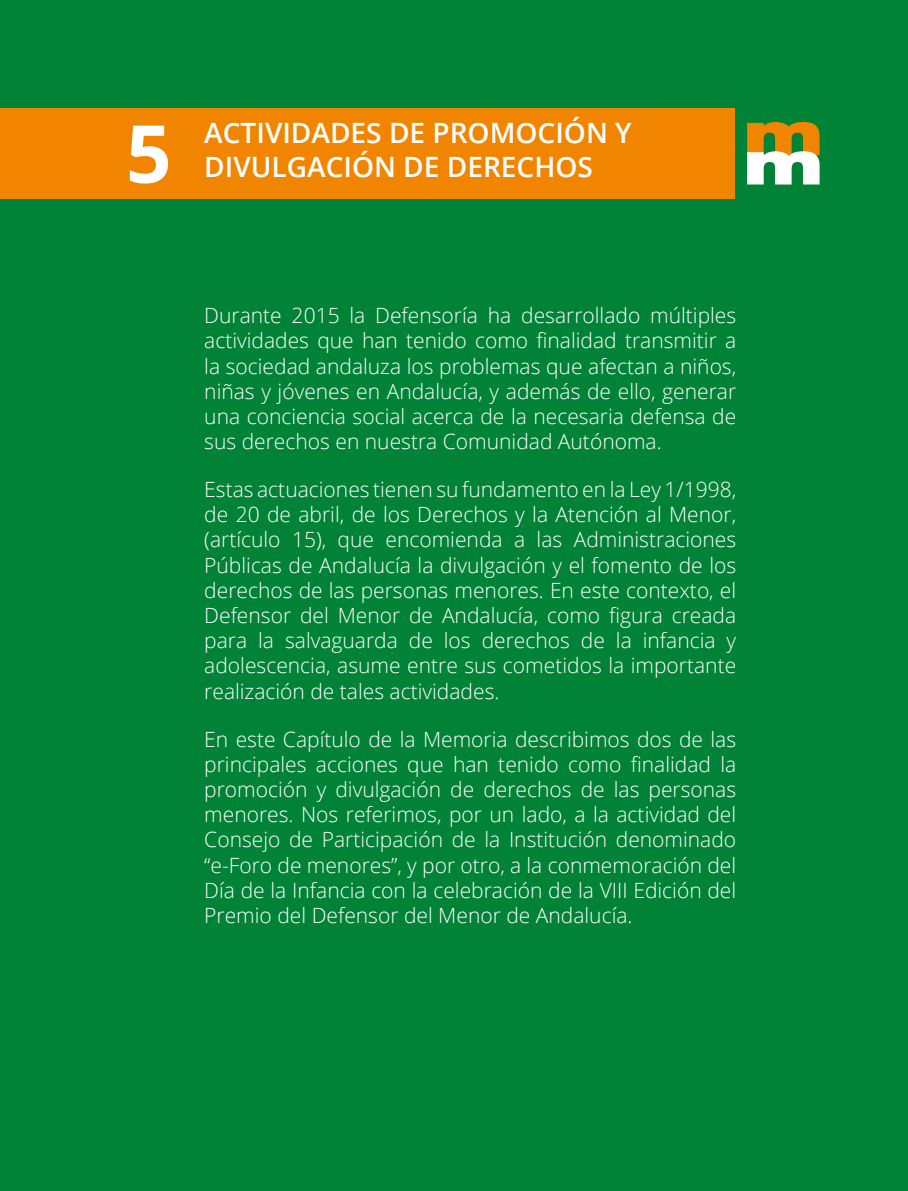
<style>
.page{position:relative;width:908px;height:1191px;background:#fff}
.page>*{position:absolute;margin:0;border:0;box-sizing:border-box;transform-origin:0 0}
.t1{font:700 80px "Open Sans";color:#fff}
.t2{font:600 28px "Open Sans";color:#fff}
.t3{font:300 21px/25.2px "Open Sans";color:#fff;text-align:justify}
</style>
<div class="page">
<div style="left:0;top:0;width:907px;height:1191px;background:#008237"></div>
<div style="left:0;top:108px;width:736px;height:90px;background:#f18500"></div>
<div style="left:734px;top:108px;width:98px;height:90px;background:#008237"></div>
<svg style="left:747px;top:122px;width:72px;height:62px"></svg>
<h1 class="t1" style="left:126px;top:97px;width:47px">5</h1>
<h2 class="t2" style="left:204px;top:114px;width:429px">ACTIVIDADES DE PROMOCIÓN Y</h2>
<h2 class="t2" style="left:204px;top:147px;width:390px">DIVULGACIÓN DE DERECHOS</h2>
<p class="t3" style="left:204px;top:302px;width:533px">Durante 2015 la Defensoría ha desarrollado múltiples actividades que han tenido como finalidad transmitir a la sociedad andaluza los problemas que afectan a niños, niñas y jóvenes en Andalucía, y además de ello, generar una conciencia social acerca de la necesaria defensa de sus derechos en nuestra Comunidad Autónoma.</p>
<p class="t3" style="left:204px;top:476px;width:533px">Estas actuaciones tienen su fundamento en la Ley 1/1998, de 20 de abril, de los Derechos y la Atención al Menor, (artículo 15), que encomienda a las Administraciones Públicas de Andalucía la divulgación y el fomento de los derechos de las personas menores. En este contexto, el Defensor del Menor de Andalucía, como figura creada para la salvaguarda de los derechos de la infancia y adolescencia, asume entre sus cometidos la importante realización de tales actividades.</p>
<p class="t3" style="left:204px;top:726px;width:533px">En este Capítulo de la Memoria describimos dos de las principales acciones que han tenido como finalidad la promoción y divulgación de derechos de las personas menores. Nos referimos, por un lado, a la actividad del Consejo de Participación de la Institución denominado “e-Foro de menores”, y por otro, a la conmemoración del Día de la Infancia con la celebración de la VIII Edición del Premio del Defensor del Menor de Andalucía.</p>
</div>
